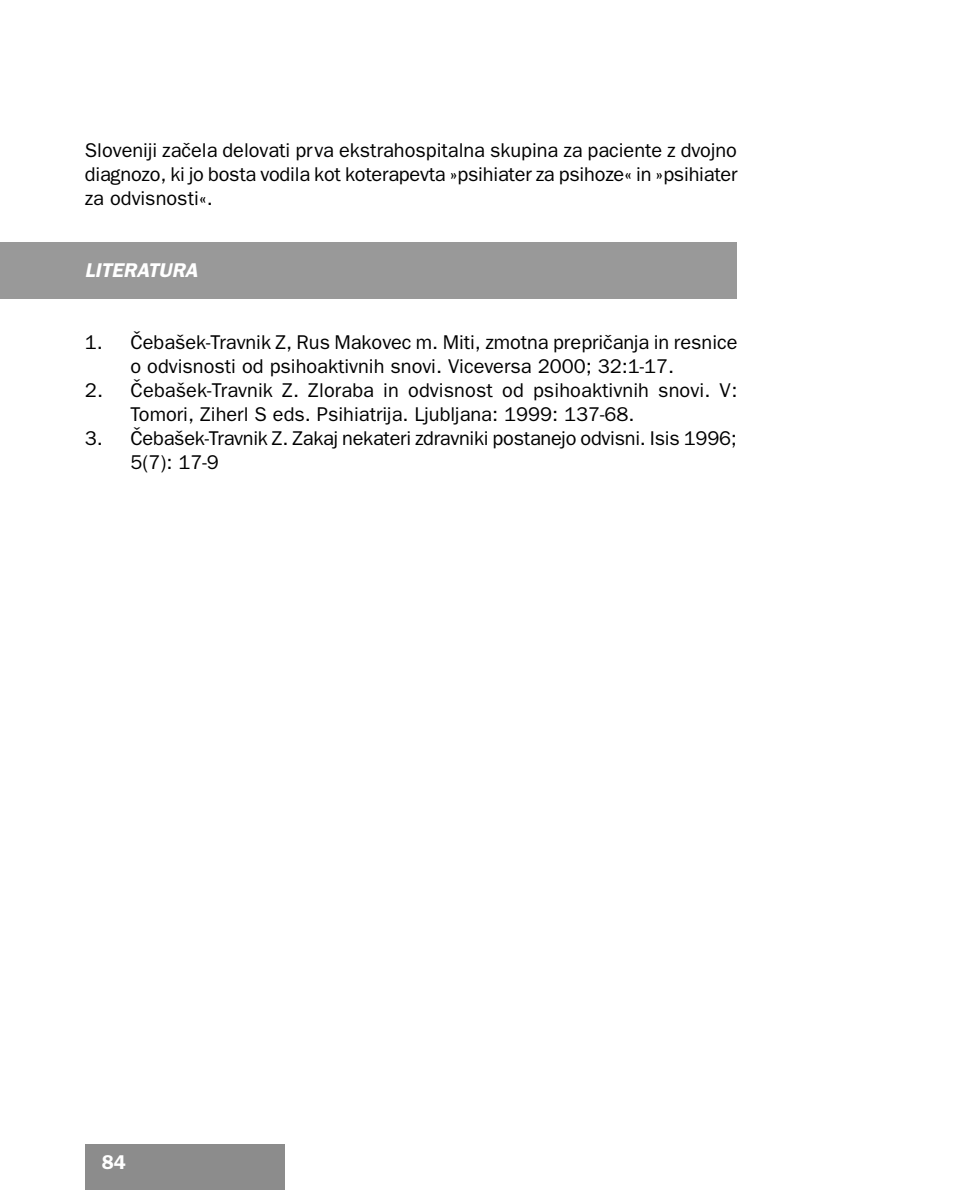
<style>
.page{position:relative;width:964px;height:1190px;background:#fff}
.page>*{position:absolute;margin:0;border:0;box-sizing:border-box;transform-origin:0 0}
.t1{font:20px/24px "SS Franklin Gothic";color:#000}
.t2{font:italic 600 20px "SS Franklin Gothic";color:#fff}
.t3{font:600 20px "SS Franklin Gothic";color:#fff}
</style>
<div class="page">
<div style="left:85px;top:1145px;width:200px;height:45px;background:#8c8c8c"></div>
<div style="left:0;top:242px;width:737px;height:57px;background:#999"></div>
<p class="t1" style="left:85px;top:140px;width:654px;text-align:justify">Sloveniji za~ela delovati prva ekstrahospitalna skupina za paciente z dvojno diagnozo, ki jo bosta vodila kot koterapevta »psihiater za psihoze« in »psihiater za odvisnosti«.</p>
<p class="t2" style="left:85px;top:263px;width:118px">LITERATURA</p>
<p class="t1" style="left:131px;top:332px;width:608px;text-indent:-46px">1. ^eba{ek-Travnik Z, Rus Makovec m. Miti, zmotna prepri~anja in resnice o odvisnosti od psihoaktivnih snovi. Viceversa 2000; 32:1-17.</p>
<p class="t1" style="left:131px;top:380px;width:608px;text-indent:-46px">2. ^eba{ek-Travnik Z. Zloraba in odvisnost od psihoaktivnih snovi. V:<br>Tomori, Ziherl S eds. Psihiatrija. Ljubljana: 1999: 137-68.</p>
<p class="t1" style="left:131px;top:428px;width:608px;text-indent:-46px">3. ^eba{ek-Travnik Z. Zakaj nekateri zdravniki postanejo odvisni. Isis 1996;<br>5(7): 17-9</p>
<p class="t3" style="left:102px;top:1155px;width:25px">84</p>
</div>
